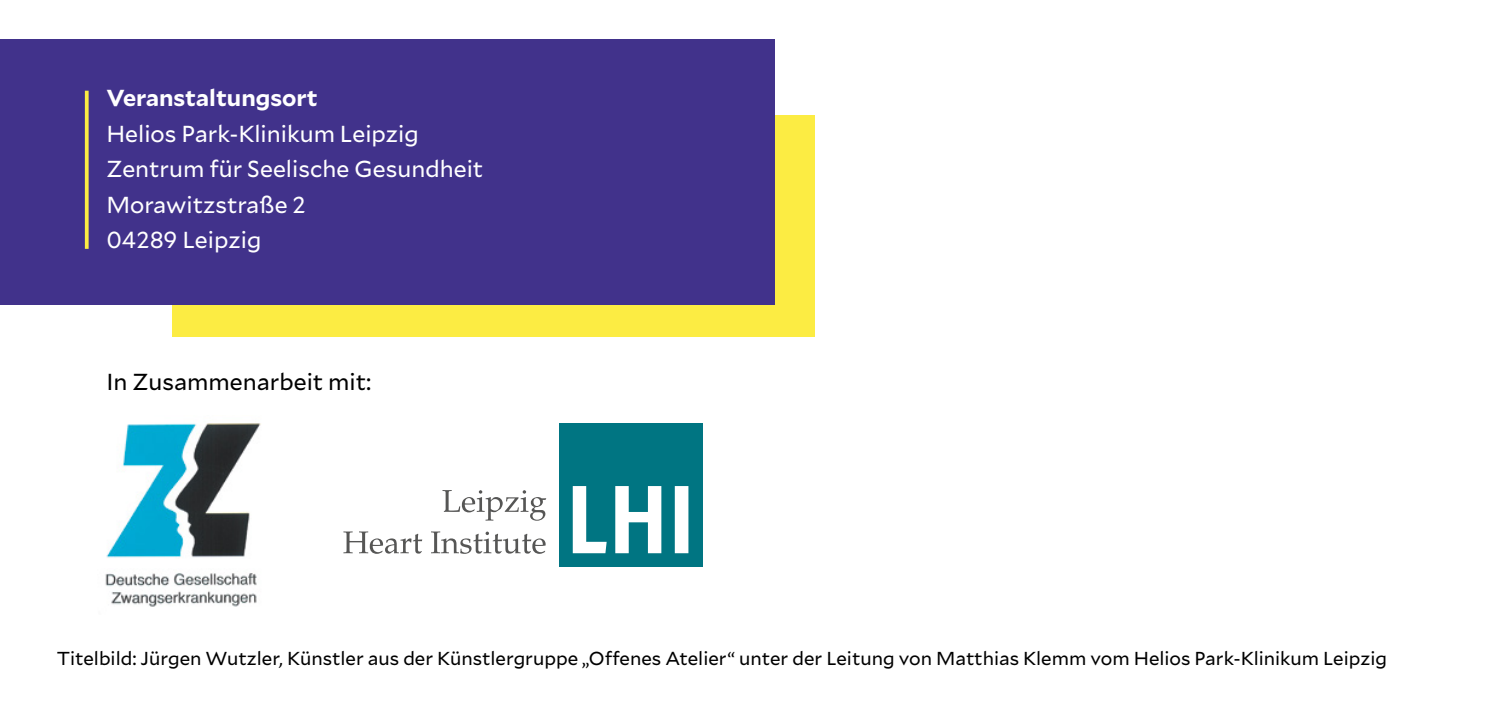
<style>
.page{position:relative;width:1489px;height:709px;background:#fff}
.page>*{position:absolute;margin:0;border:0;box-sizing:border-box;transform-origin:0 0}
.t1{font:23px/35.5px "Mallory";color:#fff}
.t2{font:23px "Mallory";color:#000}
.t3{font:700 23px "Mallory";color:#fff}
.t4{font:18.75px "Mallory";color:#000}
</style>
<div class="page">
<div style="left:172px;top:115px;width:642px;height:222px;background:#fcec43"></div>
<div style="left:0;top:40px;width:774px;height:265px;background:#41328b"></div>
<img style="left:105px;top:423px;width:156px;height:184px">
<div style="left:559px;top:423px;width:143px;height:144px;background:#007582"></div>
<svg style="left:572px;top:486px;width:116px;height:67px"></svg>
<svg style="left:442px;top:490px;width:104px;height:30px"></svg>
<svg style="left:343px;top:531px;width:79px;height:23px"></svg>
<svg style="left:431px;top:531px;width:114px;height:23px"></svg>
<svg style="left:85px;top:91px;width:4px;height:158px"></svg>
<p class="t3" style="left:106px;top:81px;width:213px">Veranstaltungsort</p>
<p class="t1" style="left:106px;top:115px;width:378px">Helios Park-Klinikum Leipzig<br>Zentrum für Seelische Gesundheit<br>Morawitzstraße 2<br>04289 Leipzig</p>
<p class="t2" style="left:106px;top:365px;width:266px">In Zusammenarbeit mit:</p>
<p class="t4" style="left:57px;top:644px;width:1331px">Titelbild: Jürgen Wutzler, Künstler aus der Künstlergruppe „Offenes Atelier“ unter der Leitung von Matthias Klemm vom Helios Park-Klinikum Leipzig</p>
</div>
